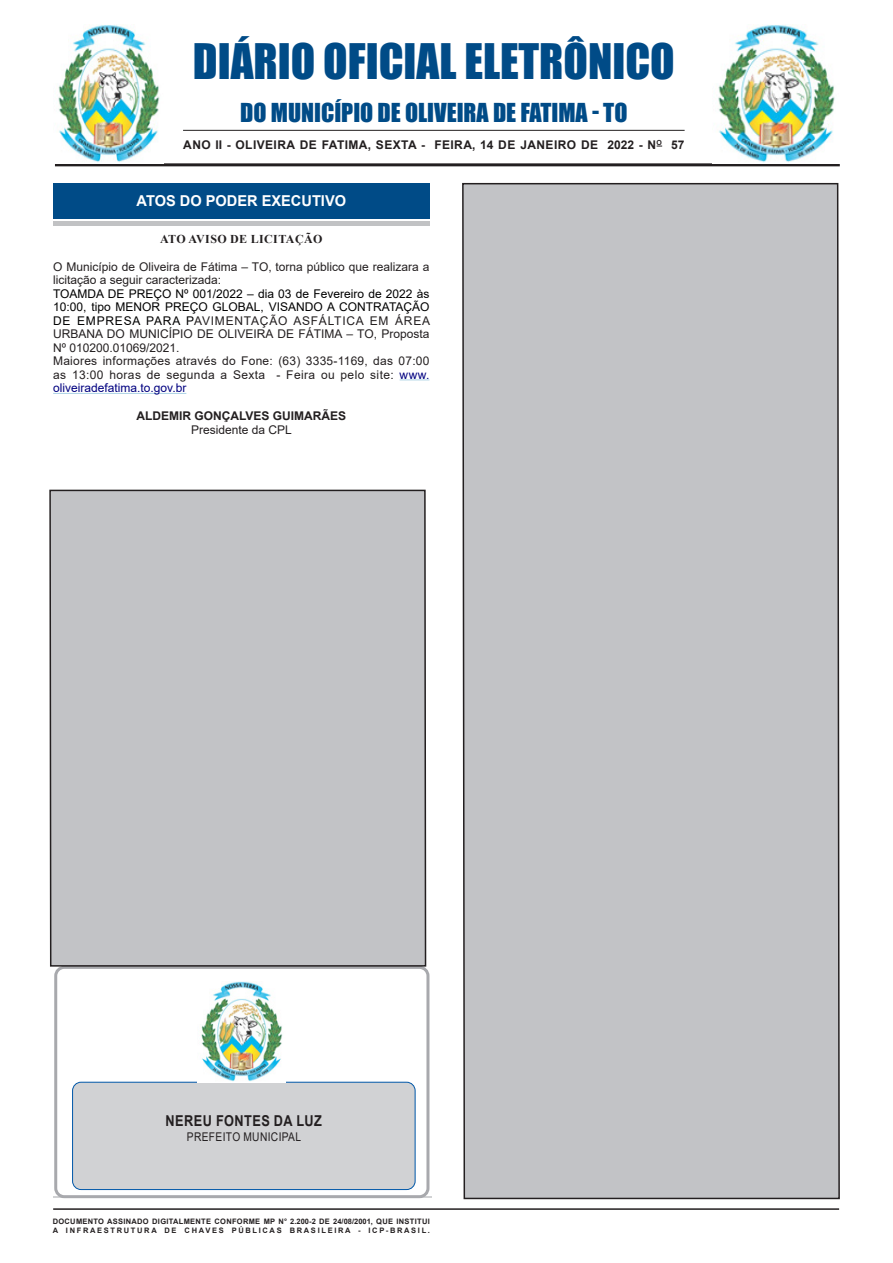
<style>
.page{position:relative;width:893px;height:1263px;background:#fff}
.page>*{position:absolute;margin:0;border:0;box-sizing:border-box;transform-origin:0 0}
.t1{font:45px "Impact";color:#004b87}
.t2{font:24px "Impact";color:#004b87}
.Chancela{font:700 15px "Arial";color:#fff}
.t3{font:700 15px "Arial";letter-spacing:.035em;color:#231f20;scale:.85 1}
.SEM_PARAGRO{font:12px/13.5px "Arial";color:#231f20}
.SEM_PARAGRO-2{font:12px/13.5px "Arial";color:#000;text-align:justify}
.NOME{font:700 12px "Arial";letter-spacing:.035em;color:#231f20}
.NOME-2{font:700 12px "Arial";color:#231f20}
.TITULOS{font:700 12px "Times New Roman";letter-spacing:.035em;color:#231f20}
.SEM_PARAGRO-3{font:12px "Arial";letter-spacing:.035em;color:#231f20;scale:.85 1}
.CARGO{font:12px "Arial";color:#231f20}
.t4{font:700 7.5px "Arial";letter-spacing:.04em;color:#231f20}
.t5{font:700 7.5px "Arial";letter-spacing:.225em;color:#231f20}
.s1{color:#231f20}
.s2{color:#000080}
</style>
<div class="page">
<hr style="left:53px;top:1208px;width:786px;height:2px;background:#231f20">
<hr style="left:55px;top:163px;width:785px;height:3px;background:#231f20">
<img style="left:58px;top:24px;width:102px;height:139px">
<hr style="left:183px;top:130px;width:502px;height:1px;background:#231f20">
<div style="left:53px;top:189px;width:376px;height:37px;background:#c1c2c4"></div>
<div style="left:53px;top:186px;width:376px;height:35px;background:#fff"></div>
<div style="left:53px;top:184px;width:376px;height:35px;background:#004b87"></div>
<hr style="left:53px;top:1197px;width:379px;height:1px;background:#d1d2d4">
<div style="left:54px;top:966px;width:375px;height:232px;border:3px solid #a8a9ad;border-radius:9px"></div>
<div style="left:73px;top:1082px;width:342px;height:107px;background:#d1d2d4;border-radius:9px"></div>
<div style="left:72px;top:1082px;width:343px;height:108px;border:1px solid #0057a8;border-radius:9px"></div>
<img style="left:201px;top:982px;width:82px;height:100px">
<img style="left:718px;top:24px;width:117px;height:139px">
<div style="left:462px;top:182px;width:378px;height:1018px;background:#c2c3c6"></div>
<svg style="left:400px;top:379px;width:29px;height:1px"></svg>
<hr style="left:53px;top:393px;width:133px;height:1px;background:#acd2e4">
<div style="left:49px;top:489px;width:378px;height:478px;background:#c2c3c6"></div>
<p class="t1" style="left:193px;top:26px;width:483px">DIÁRIO OFICIAL ELETRÔNICO</p>
<p class="t2" style="left:240px;top:94px;width:389px">DO MUNICÍPIO DE OLIVEIRA DE FATIMA - TO</p>
<p class="NOME" style="left:183px;top:137px;width:503px">ANO II - OLIVEIRA DE FATIMA, SEXTA - FEIRA, 14 DE JANEIRO DE 2022 - N<sup>O</sup> 57</p>
<p class="Chancela" style="left:137px;top:190px;width:211px">ATOS DO PODER EXECUTIVO</p>
<p class="TITULOS" style="left:160px;top:230px;width:164px">ATO AVISO DE LICITAÇÃO</p>
<p class="SEM_PARAGRO" style="left:53px;top:260px;width:378px">O Município de Oliveira de Fátima – TO, torna público que realizara a licitação a seguir caracterizada:</p>
<p class="SEM_PARAGRO-2" style="left:53px;top:287px;width:378px">TOAMDA DE PREÇO Nº 001/2022 – dia 03 de Fevereiro de 2022 às 10:00, tipo MENOR PREÇO GLOBAL, VISANDO A CONTRATAÇÃO DE EMPRESA PARA P<span class="s1">AVIMENTAÇÃO ASFÁLTICA EM ÁREA URBANA DO MUNICÍPIO DE OLIVEIRA DE FÁTIMA – TO, Proposta Nº 010200.01069/2021.</span></p>
<p class="SEM_PARAGRO" style="left:53px;top:354px;width:378px;text-align:justify">Maiores informações através do Fone: (63) 3335-1169, das 07:00 as 13:00 horas de segunda a Sexta - Feira ou pelo site: <span class="s2">www. oliveiradefatima.to.gov.br</span></p>
<p class="NOME-2" style="left:136px;top:407px;width:211px">ALDEMIR GONÇALVES GUIMARÃES</p>
<p class="CARGO" style="left:191px;top:421px;width:102px">Presidente da CPL</p>
<p class="t3" style="left:166px;top:1110px;width:185px">NEREU FONTES DA LUZ</p>
<p class="SEM_PARAGRO-3" style="left:187px;top:1128px;width:136px">PREFEITO MUNICIPAL</p>
<p class="t4" style="left:53px;top:1216px;width:379px">DOCUMENTO ASSINADO DIGITALMENTE CONFORME MP N° 2.200-2 DE 24/08/2001, QUE INSTITUI</p>
<p class="t5" style="left:53px;top:1225px;width:379px">A INFRAESTRUTURA DE CHAVES PÚBLICAS BRASILEIRA - ICP-BRASIL.</p>
</div>
